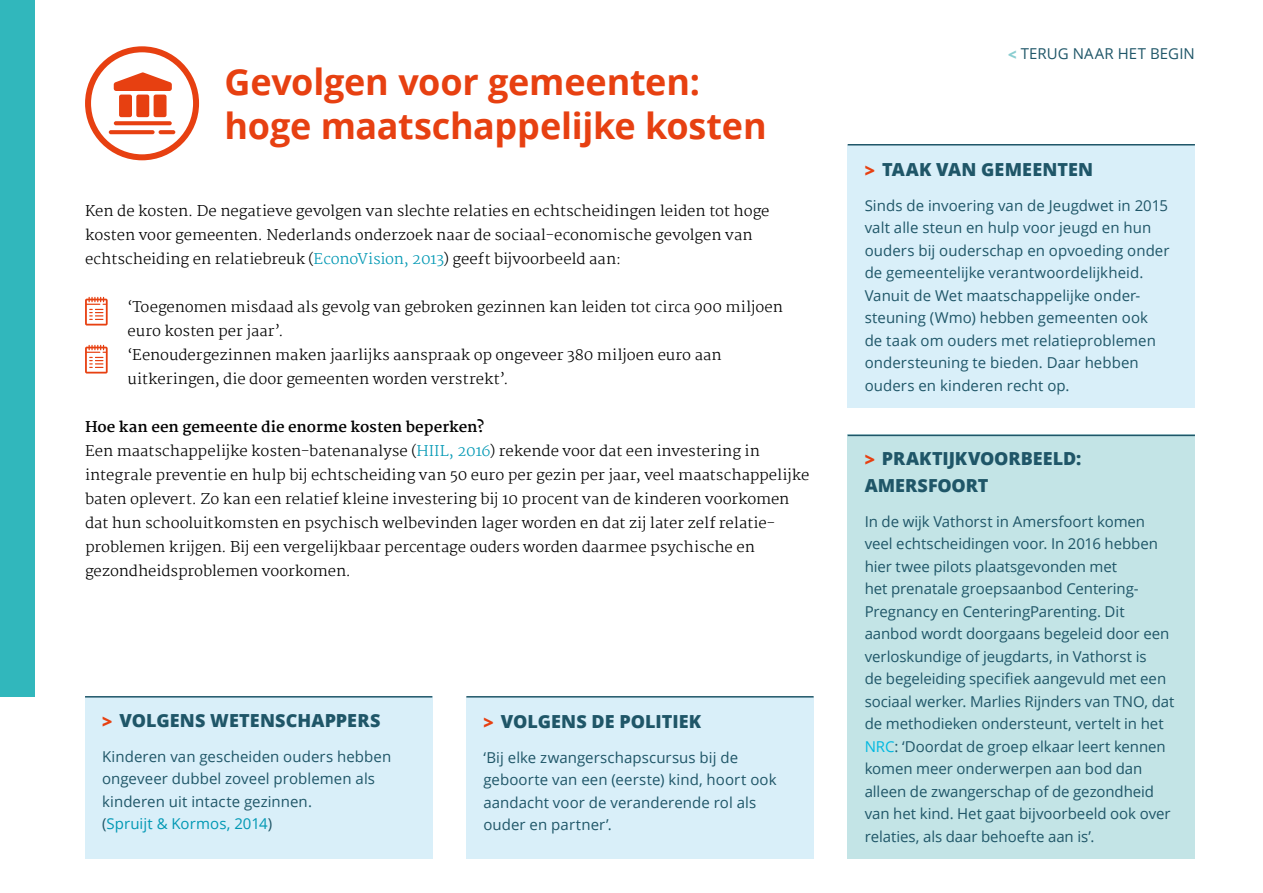
<style>
.page{position:relative;width:1263px;height:893px;background:#fff}
.page>*{position:absolute;margin:0;border:0;box-sizing:border-box;transform-origin:0 0}
.tussenkopje{font:700 36px/43.5px "Open Sans";letter-spacing:-.005em;color:#e74011}
.kadertekst_klein{font:800 18px/27px "Open Sans";letter-spacing:.005em;color:#1f5668}
.kadertekst_klein-2{font:15px/22.5px "Open Sans";letter-spacing:.005em;color:#1f5668}
.body_schreefloos{font:15px/22.5px "Open Sans";letter-spacing:-.005em;color:#1f5668}
.body_schreef{font:300 14.55px/24px "Martel";letter-spacing:-.005em;color:#000}
.body_schreef-2{font:700 14.55px "Martel";letter-spacing:-.005em;color:#000}
.s1{color:#0098b4}
.s2{color:#e74011}
.s3{font-weight:800;color:#8bced1}
.s4{color:#00b8e0}
</style>
<div class="page">
<div style="left:466px;top:698px;width:348px;height:161px;background:#d9eff9"></div>
<div style="left:85px;top:697px;width:347px;height:162px;background:#d9eff9"></div>
<svg style="left:85px;top:297px;width:23px;height:29px"></svg>
<svg style="left:85px;top:345px;width:23px;height:29px"></svg>
<hr style="left:85px;top:696px;width:347px;height:2px;background:#1f5668">
<div style="left:848px;top:435px;width:347px;height:424px;background:#c3e4e6"></div>
<hr style="left:466px;top:696px;width:348px;height:2px;background:#1f5668">
<div style="left:0;top:0;width:34px;height:696px;background:#31b7bc"></div>
<svg style="left:114px;top:72px;width:58px;height:45px"></svg>
<svg style="left:109px;top:130px;width:46px;height:4px"></svg>
<svg style="left:159px;top:130px;width:16px;height:4px"></svg>
<svg style="left:114px;top:121px;width:58px;height:4px"></svg>
<div style="left:85px;top:46px;width:114px;height:114px;border:6px solid #e74011;border-radius:50%"></div>
<div style="left:848px;top:146px;width:347px;height:262px;background:#d9eff9"></div>
<hr style="left:848px;top:144px;width:347px;height:2px;background:#1f5668">
<hr style="left:848px;top:435px;width:347px;height:1px;background:#1f5668">
<p class="tussenkopje" style="left:225px;top:60px;width:544px">Gevolgen voor gemeenten: hoge maatschappelijke kosten</p>
<p class="body_schreef" style="left:85px;top:199px;width:686px">Ken de kosten. De negatieve gevolgen van slechte relaties en echtscheidingen leiden tot hoge kosten voor gemeenten. Nederlands onderzoek naar de sociaal-economische gevolgen van echtscheiding en relatiebreuk (<span class="s1">EconoVision, 2013</span>) geeft bijvoorbeeld aan:</p>
<p class="body_schreef" style="left:128px;top:295px;width:657px">‘Toegenomen misdaad als gevolg van gebroken gezinnen kan leiden tot circa 900 miljoen euro kosten per jaar’.</p>
<p class="body_schreef" style="left:128px;top:343px;width:595px">‘Eenoudergezinnen maken jaarlijks aanspraak op ongeveer 380 miljoen euro aan uitkeringen, die door gemeenten worden verstrekt’.</p>
<p class="body_schreef-2" style="left:85px;top:418px;width:401px">Hoe kan een gemeente die enorme kosten beperken?</p>
<p class="body_schreef" style="left:85px;top:439px;width:726px">Een maatschappelijke kosten-batenanalyse (<span class="s1">HIIL, 2016</span>) rekende voor dat een investering in integrale preventie en hulp bij echtscheiding van 50 euro per gezin per jaar, veel maatschappelijke baten oplevert. Zo kan een relatief kleine investering bij 10 procent van de kinderen voorkomen dat hun schooluitkomsten en psychisch welbevinden lager worden en dat zij later zelf relatie&shy;problemen krijgen. Bij een vergelijkbaar percentage ouders worden daarmee psychische en gezondheidsproblemen voorkomen.</p>
<p class="kadertekst_klein" style="left:102px;top:706px;width:280px"><span class="s2">&gt;</span> VOLGENS WETENSCHAPPERS</p>
<p class="kadertekst_klein-2" style="left:102px;top:745px;width:291px">Kinderen van gescheiden ouders hebben ongeveer dubbel zoveel problemen als kinderen uit intacte gezinnen.<br>(<span class="s1">Spruijt &amp; Kormos, 2014</span>)</p>
<p class="kadertekst_klein" style="left:483px;top:707px;width:219px"><span class="s2">&gt;</span> VOLGENS DE POLITIEK</p>
<p class="kadertekst_klein-2" style="left:483px;top:746px;width:295px">‘Bij elke zwangerschapscursus bij de geboorte van een (eerste) kind, hoort ook aandacht voor de veranderende rol als ouder en partner’.</p>
<p class="kadertekst_klein-2" style="left:1008px;top:42px;width:188px"><span class="s3">&lt;</span> TERUG NAAR HET BEGIN</p>
<p class="kadertekst_klein" style="left:865px;top:155px;width:230px"><span class="s2">&gt;</span> TAAK VAN GEMEENTEN</p>
<p class="kadertekst_klein-2" style="left:865px;top:194px;width:306px">Sinds de invoering van de Jeugdwet in 2015 valt alle steun en hulp voor jeugd en hun ouders bij ouderschap en opvoeding onder de gemeentelijke verantwoordelijkheid.<br>Vanuit de Wet maatschappelijke onder&shy;steuning (Wmo) hebben gemeenten ook de taak om ouders met relatieproblemen ondersteuning te bieden. Daar hebben ouders en kinderen recht op.</p>
<p class="kadertekst_klein" style="left:865px;top:444px;width:218px"><span class="s2">&gt;</span> PRAKTIJKVOORBEELD:<br>AMERSFOORT</p>
<p class="body_schreefloos" style="left:865px;top:510px;width:311px">In de wijk Vathorst in Amersfoort komen veel echtscheidingen voor. In 2016 hebben hier twee pilots plaatsgevonden met<br>het prenatale groepsaanbod Centering-Pregnancy en CenteringParenting. Dit aanbod wordt doorgaans begeleid door een verloskundige of jeugdarts, in Vathorst is<br>de begeleiding specifiek aangevuld met een sociaal werker. Marlies Rijnders van TNO, dat de methodieken ondersteunt, vertelt in het <span class="s4">NRC</span>: ‘Doordat de groep elkaar leert kennen komen meer onderwerpen aan bod dan alleen de zwangerschap of de gezondheid van het kind. Het gaat bijvoorbeeld ook over relaties, als daar behoefte aan is’.</p>
</div>
